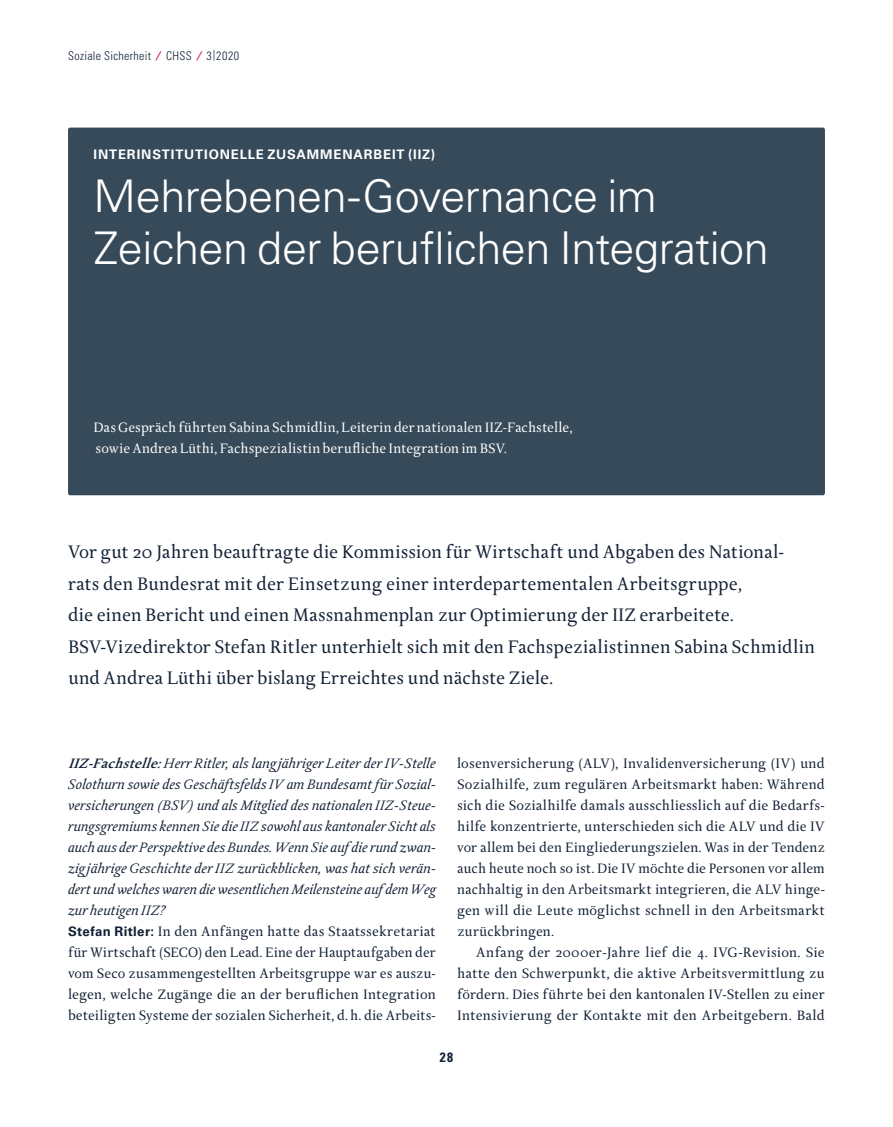
<style>
.page{position:relative;width:893px;height:1127px;background:#fff}
.page>*{position:absolute;margin:0;border:0;box-sizing:border-box;transform-origin:0 0}
._04_Rubrik_Einleitun{font:300 45px/52.5px "Univers LT Std";letter-spacing:-.01em;color:#fff}
._04_Lead{font:19.5px/31.5px "Delicato Pro";letter-spacing:-.005em;color:#122135}
._03a_Grundtext_ohne{font:14.7px/21px "Delicato Pro";letter-spacing:-.005em;color:#122135;text-align:justify}
._03c_Interview_Frage{font:italic 14.7px/21px "Delicato Pro";letter-spacing:.005em;color:#122135;text-align:justify}
._03_Grundtext{font:14.7px/21px "Delicato Pro";letter-spacing:.005em;color:#122135;text-align:justify}
._06_Autor_Rubrik_Ein{font:14.7px "Delicato Pro";color:#fff}
.t1{font:700 condensed 13.5px "Univers LT Std";color:#122135}
._04_Rubrik_Einleitun-2{font:700 13.2px "Univers LT Std";letter-spacing:.065em;color:#fff}
.t2{font:300 condensed 12px "Univers LT Std";letter-spacing:.03em;color:#122135}
.s1{font-weight:700;font-stretch:normal;color:#c70458}
.s2{font-size:10.8px}
.s3{font-weight:700}
.s4{font-family:"Univers LT Std";font-weight:700;font-size:13.2px}
</style>
<div class="page">
<div style="left:68px;top:128px;width:757px;height:367px;background:#364a5a;border-radius:2px"></div>
<p class="t2" style="left:68px;top:48px;width:173px">Soziale Sicherheit <span class="s1">⁄</span> CHSS <span class="s1">⁄</span> 3<span class="s2">|</span>2020</p>
<p class="_04_Rubrik_Einleitun-2" style="left:94px;top:147px;width:343px">INTERINSTITUTIONELLE ZUSAMMENARBEIT (IIZ)</p>
<p class="_04_Rubrik_Einleitun" style="left:94px;top:170px;width:677px">Mehrebenen-Governance im<br>Zeichen der beruflichen Integration</p>
<p class="_06_Autor_Rubrik_Ein" style="left:94px;top:419px;width:481px">Das Gespräch führten Sabina Schmidlin, Leiterin der nationalen IIZ-Fachstelle,</p>
<p class="_06_Autor_Rubrik_Ein" style="left:96px;top:440px;width:413px">sowie Andrea Lüthi, Fachspezialistin berufliche Integration im BSV.</p>
<p class="_04_Lead" style="left:68px;top:537px;width:749px">Vor gut 20 Jahren beauftragte die Kommission für Wirtschaft und Abgaben des National&shy;rats den Bundesrat mit der Einsetzung einer interdepartementalen Arbeitsgruppe,<br>die einen Bericht und einen Massnahmenplan zur Optimierung der IIZ erarbeitete.<br>BSV-Vizedirektor Stefan Ritler unterhielt sich mit den Fachspezialistinnen Sabina Schmidlin und Andrea Lüthi über bislang Erreichtes und nächste Ziele.</p>
<p class="_03c_Interview_Frage" style="left:68px;top:753px;width:369px"><span class="s3">IIZ-Fachstelle:</span>Herr Ritler, als langjähriger Leiter der IV-Stelle Solothurn sowie des Geschäftsfelds IV am Bundesamt für Sozial&shy;versicherungen (BSV) und als Mitglied des nationalen IIZ-Steue&shy;rungsgremiums kennen Sie die IIZ sowohl aus kantonaler Sicht als auch aus der Perspektive des Bundes. Wenn Sie auf die rund zwan&shy;zigjährige Geschichte der IIZ zurückblicken, was hat sich verän&shy;dert und welches waren die wesentlichen Meilensteine auf dem Weg zur heutigen IIZ?</p>
<p class="_03a_Grundtext_ohne" style="left:68px;top:921px;width:369px"><span class="s4">Stefan Ritler:</span> In den Anfängen hatte das Staatssekretariat für Wirtschaft (SECO) den Lead. Eine der Hauptaufgaben der vom Seco zusammengestellten Arbeitsgruppe war es auszu&shy;legen, welche Zugänge die an der beruflichen Integration beteiligten Systeme der sozialen Sicherheit, d.h. die Arbeits-</p>
<p class="_03a_Grundtext_ohne" style="left:457px;top:753px;width:369px">losenversicherung (ALV), Invalidenversicherung (IV) und Sozialhilfe, zum regulären Arbeitsmarkt haben: Während sich die Sozialhilfe damals ausschliesslich auf die Bedarfs&shy;hilfe konzentrierte, unterschieden sich die ALV und die IV vor allem bei den Eingliederungszielen. Was in der Tendenz auch heute noch so ist. Die IV möchte die Personen vor allem nachhaltig in den Arbeitsmarkt integrieren, die ALV hinge&shy;gen will die Leute möglichst schnell in den Arbeitsmarkt zurückbringen.</p>
<p class="_03_Grundtext" style="left:457px;top:942px;width:369px;text-indent:19px">Anfang der 2000er-Jahre lief die 4. IVG-Revision. Sie hatte den Schwerpunkt, die aktive Arbeitsvermittlung zu fördern. Dies führte bei den kantonalen IV-Stellen zu einer Intensivierung der Kontakte mit den Arbeitgebern. Bald</p>
<p class="t1" style="left:440px;top:1049px;width:15px">28</p>
</div>
